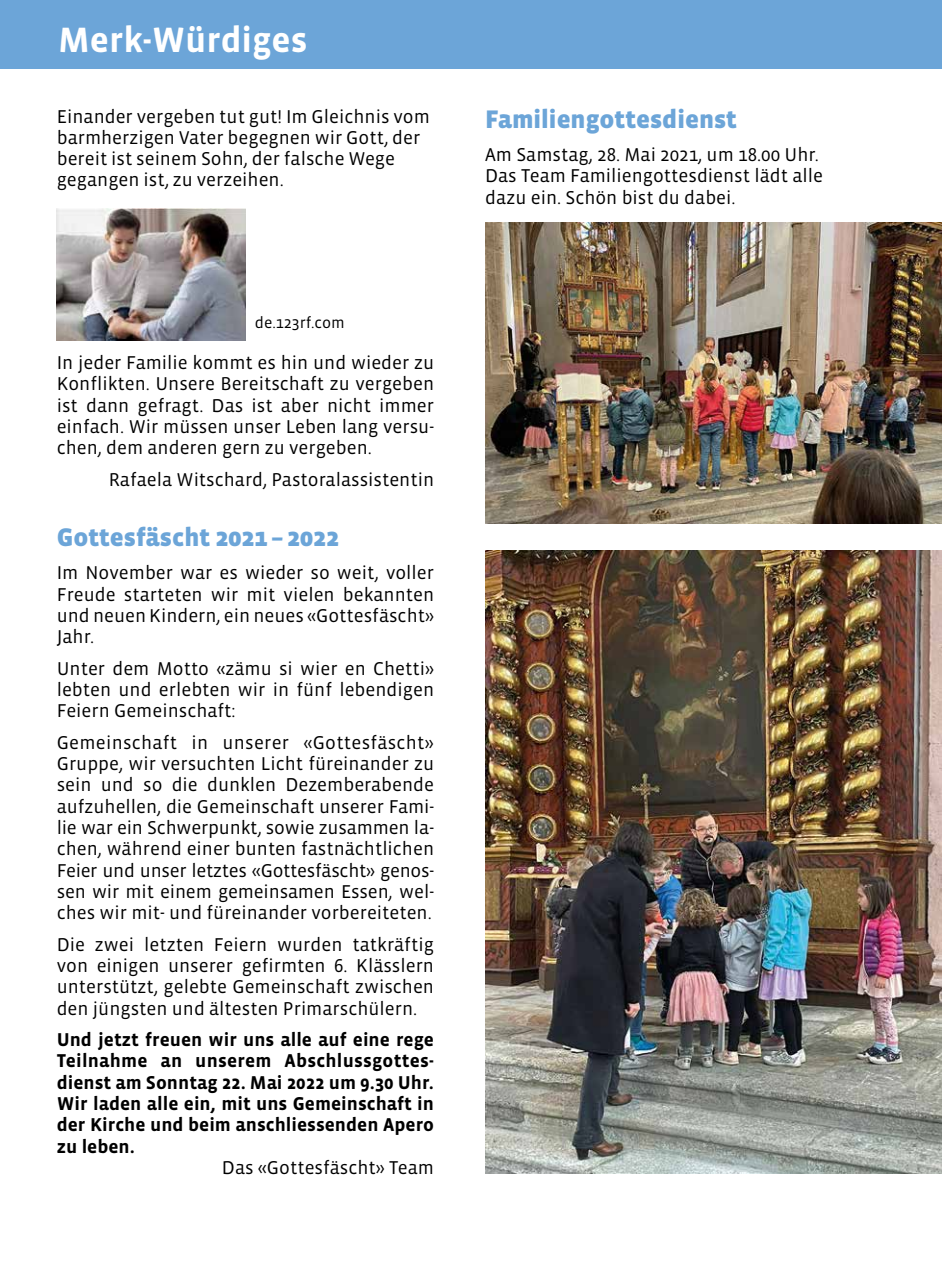
<style>
.page{position:relative;width:942px;height:1276px;background:#fff}
.page>*{position:absolute;margin:0;border:0;box-sizing:border-box;transform-origin:0 0}
.t1{font:700 36px "Vista Sans";color:#fff}
.t2{font:900 26px "Vista Sans";color:#6ca5d8}
.t3{font:19px/21.2px "Vista Sans";color:#000;text-align:justify}
.t4{font:700 19px/21.2px "Vista Sans";color:#000;text-align:justify}
.t5{font:16px "Vista Sans";color:#000}
</style>
<div class="page">
<img style="left:57px;top:208px;width:188px;height:133px">
<img style="left:485px;top:223px;width:456px;height:300px">
<img style="left:485px;top:550px;width:456px;height:624px">
<div style="left:0;top:0;width:941px;height:68px;background:#6ca5d8"></div>
<h1 class="t1" style="left:58px;top:22px;width:250px">Merk-Würdiges</h1>
<p class="t3" style="left:57px;top:106px;width:374px;text-align:left">Einander vergeben tut gut! Im Gleichnis vom barmherzigen Vater begegnen wir Gott, der bereit ist seinem Sohn, der falsche Wege gegangen ist, zu verzeihen.</p>
<p class="t5" style="left:255px;top:314px;width:91px">de.123rf.com</p>
<p class="t3" style="left:57px;top:352px;width:379px">In jeder Familie kommt es hin und wieder zu Konflikten. Unsere Bereitschaft zu vergeben ist dann gefragt. Das ist aber nicht immer einfach. Wir müssen unser Leben lang versu&shy;chen, dem anderen gern zu vergeben.</p>
<p class="t3" style="left:109px;top:469px;width:327px">Rafaela Witschard, Pastoralassistentin</p>
<h2 class="t2" style="left:57px;top:523px;width:284px">Gottesfäscht 2021– 2022</h2>
<p class="t3" style="left:57px;top:563px;width:379px">Im November war es wieder so weit, voller Freude starteten wir mit vielen bekannten und neuen Kindern, ein neues «Gottesfäscht» Jahr.</p>
<p class="t3" style="left:57px;top:658px;width:379px">Unter dem Motto «zämu si wier en Chetti» lebten und erlebten wir in fünf lebendigen Feiern Gemeinschaft:</p>
<p class="t3" style="left:57px;top:732px;width:379px">Gemeinschaft in unserer «Gottesfäscht» Gruppe, wir versuchten Licht füreinander zu sein und so die dunklen Dezemberabende aufzuhellen, die Gemeinschaft unserer Fami&shy;lie war ein Schwerpunkt, sowie zusammen la&shy;chen, während einer bunten fastnächtlichen Feier und unser letztes «Gottesfäscht» genos&shy;sen wir mit einem gemeinsamen Essen, wel&shy;ches wir mit- und füreinander vorbereiteten.</p>
<p class="t3" style="left:57px;top:934px;width:379px">Die zwei letzten Feiern wurden tatkräftig von einigen unserer gefirmten 6. Klässlern unterstützt, gelebte Gemeinschaft zwischen den jüngsten und ältesten Primarschülern.</p>
<p class="t4" style="left:57px;top:1029px;width:379px">Und jetzt freuen wir uns alle auf eine rege Teilnahme an unserem Abschlussgottes&shy;dienst am Sonntag 22. Mai 2022 um 9.30 Uhr.<br>Wir laden alle ein, mit uns Gemeinschaft in der Kirche und beim anschliessenden Apero zu leben.</p>
<p class="t3" style="left:222px;top:1157px;width:213px">Das «Gottesfäscht» Team</p>
<h2 class="t2" style="left:485px;top:106px;width:253px">Familiengottesdienst</h2>
<p class="t3" style="left:485px;top:145px;width:339px;text-align:left">Am Samstag, 28. Mai 2021, um 18.00 Uhr.<br>Das Team Familiengottesdienst lädt alle dazu ein. Schön bist du dabei.</p>
</div>
